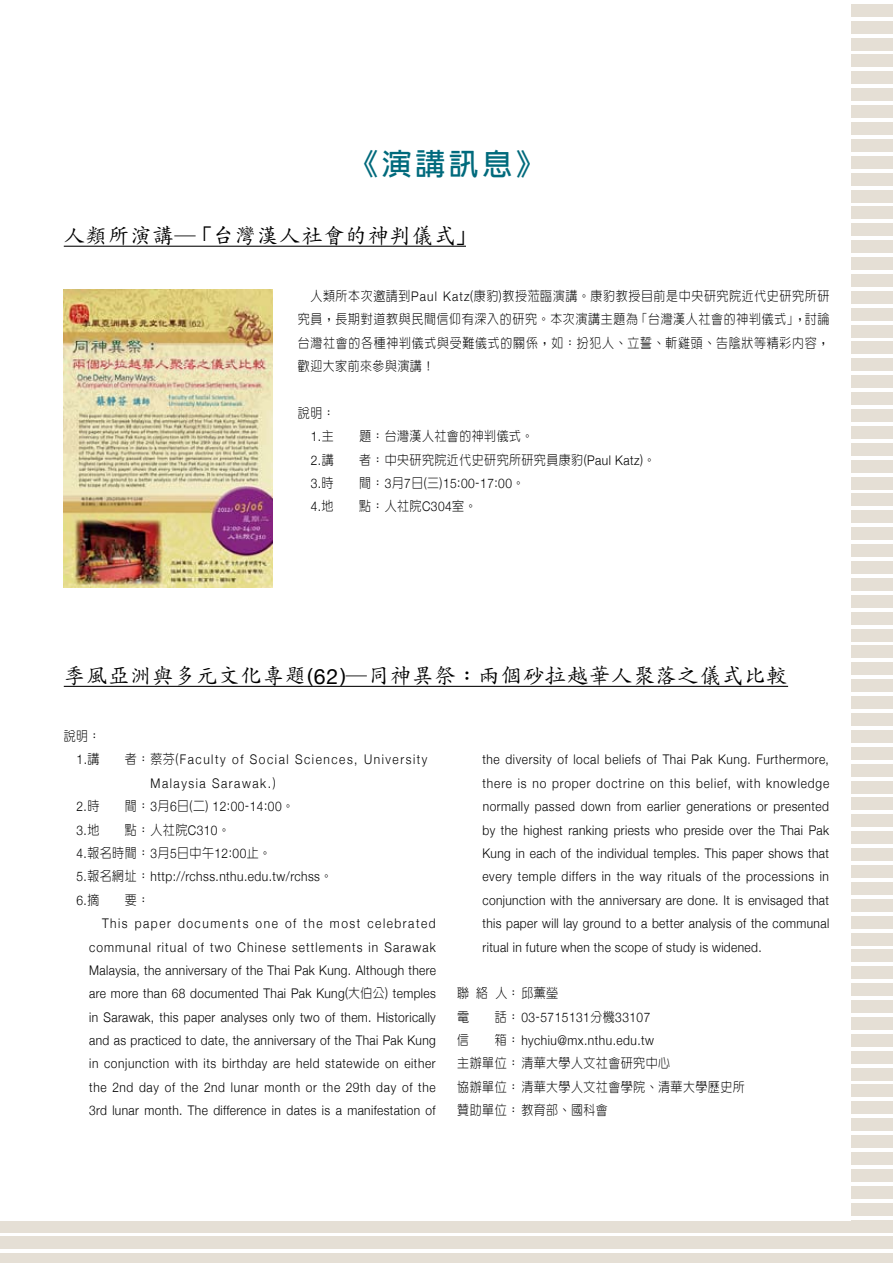
<style>
.page{position:relative;width:893px;height:1263px;background:#fff}
.page>*{position:absolute;margin:0;border:0;box-sizing:border-box;transform-origin:0 0}
.t1{font:700 29.7px "AR New Hei B5";color:#006a7c}
.t2{font:500 21.3px "AR Kai B5";letter-spacing:.04em;color:#000}
.t3{font:19.2px "Helvetica Neue";color:#000;scale:1.11 1}
.t4{font:300 13.35px/23.4px "Helvetica Neue";letter-spacing:.04em;color:#000;text-align:justify;scale:.9 1}
.t5{font:300 13.35px/23.4px "AR New Hei B5";letter-spacing:.04em;color:#000;scale:.9 1}
.t6{font:300 13.35px/23.4px "Helvetica Neue";letter-spacing:.13em;color:#000;scale:.9 1}
.s1{font-weight:700}
.s2{font-family:"Helvetica Neue"}
.s3{font-family:"AR New Hei B5"}
.s4{font-family:"Helvetica Neue";font-weight:400}
</style>
<div class="page">
<div style="left:0;top:105px;width:893px;height:13px;background:#e5dfd5"></div>
<div style="left:0;top:122px;width:893px;height:13px;background:#e5dfd5"></div>
<div style="left:0;top:139px;width:893px;height:12px;background:#e5dfd5"></div>
<div style="left:0;top:156px;width:893px;height:12px;background:#e5dfd5"></div>
<div style="left:0;top:173px;width:893px;height:12px;background:#e5dfd5"></div>
<div style="left:0;top:190px;width:893px;height:12px;background:#e5dfd5"></div>
<div style="left:0;top:207px;width:893px;height:12px;background:#e5dfd5"></div>
<div style="left:0;top:224px;width:893px;height:12px;background:#e5dfd5"></div>
<div style="left:0;top:89px;width:893px;height:12px;background:#e5dfd5"></div>
<div style="left:0;top:72px;width:893px;height:12px;background:#e5dfd5"></div>
<div style="left:0;top:55px;width:893px;height:12px;background:#e5dfd5"></div>
<div style="left:0;top:38px;width:893px;height:12px;background:#e5dfd5"></div>
<div style="left:0;top:21px;width:893px;height:12px;background:#e5dfd5"></div>
<div style="left:0;top:4px;width:893px;height:12px;background:#e5dfd5"></div>
<div style="left:0;top:241px;width:893px;height:12px;background:#e5dfd5"></div>
<div style="left:0;top:409px;width:893px;height:13px;background:#e5dfd5"></div>
<div style="left:0;top:426px;width:893px;height:12px;background:#e5dfd5"></div>
<div style="left:0;top:443px;width:893px;height:12px;background:#e5dfd5"></div>
<div style="left:0;top:460px;width:893px;height:12px;background:#e5dfd5"></div>
<div style="left:0;top:477px;width:893px;height:12px;background:#e5dfd5"></div>
<div style="left:0;top:494px;width:893px;height:12px;background:#e5dfd5"></div>
<div style="left:0;top:511px;width:893px;height:12px;background:#e5dfd5"></div>
<div style="left:0;top:528px;width:893px;height:12px;background:#e5dfd5"></div>
<div style="left:0;top:392px;width:893px;height:13px;background:#e5dfd5"></div>
<div style="left:0;top:376px;width:893px;height:12px;background:#e5dfd5"></div>
<div style="left:0;top:359px;width:893px;height:12px;background:#e5dfd5"></div>
<div style="left:0;top:342px;width:893px;height:12px;background:#e5dfd5"></div>
<div style="left:0;top:325px;width:893px;height:12px;background:#e5dfd5"></div>
<div style="left:0;top:308px;width:893px;height:12px;background:#e5dfd5"></div>
<div style="left:0;top:291px;width:893px;height:12px;background:#e5dfd5"></div>
<div style="left:0;top:274px;width:893px;height:13px;background:#e5dfd5"></div>
<div style="left:0;top:257px;width:893px;height:13px;background:#e5dfd5"></div>
<div style="left:0;top:1220px;width:893px;height:12px;background:#e5dfd5"></div>
<div style="left:0;top:1237px;width:893px;height:12px;background:#e5dfd5"></div>
<div style="left:0;top:1254px;width:893px;height:9px;background:#e5dfd5"></div>
<div style="left:0;top:916px;width:893px;height:12px;background:#e5dfd5"></div>
<div style="left:0;top:1085px;width:893px;height:12px;background:#e5dfd5"></div>
<div style="left:0;top:1102px;width:893px;height:12px;background:#e5dfd5"></div>
<div style="left:0;top:1118px;width:893px;height:13px;background:#e5dfd5"></div>
<div style="left:0;top:1135px;width:893px;height:13px;background:#e5dfd5"></div>
<div style="left:0;top:1152px;width:893px;height:13px;background:#e5dfd5"></div>
<div style="left:0;top:1169px;width:893px;height:12px;background:#e5dfd5"></div>
<div style="left:0;top:1186px;width:893px;height:12px;background:#e5dfd5"></div>
<div style="left:0;top:1203px;width:893px;height:12px;background:#e5dfd5"></div>
<div style="left:0;top:1068px;width:893px;height:12px;background:#e5dfd5"></div>
<div style="left:0;top:1051px;width:893px;height:12px;background:#e5dfd5"></div>
<div style="left:0;top:1034px;width:893px;height:12px;background:#e5dfd5"></div>
<div style="left:0;top:1017px;width:893px;height:12px;background:#e5dfd5"></div>
<div style="left:0;top:1000px;width:893px;height:13px;background:#e5dfd5"></div>
<div style="left:0;top:983px;width:893px;height:13px;background:#e5dfd5"></div>
<div style="left:0;top:967px;width:893px;height:12px;background:#e5dfd5"></div>
<div style="left:0;top:950px;width:893px;height:12px;background:#e5dfd5"></div>
<div style="left:0;top:933px;width:893px;height:12px;background:#e5dfd5"></div>
<div style="left:0;top:848px;width:893px;height:13px;background:#e5dfd5"></div>
<div style="left:0;top:865px;width:893px;height:12px;background:#e5dfd5"></div>
<div style="left:0;top:882px;width:893px;height:12px;background:#e5dfd5"></div>
<div style="left:0;top:899px;width:893px;height:12px;background:#e5dfd5"></div>
<div style="left:0;top:544px;width:893px;height:13px;background:#e5dfd5"></div>
<div style="left:0;top:713px;width:893px;height:13px;background:#e5dfd5"></div>
<div style="left:0;top:730px;width:893px;height:12px;background:#e5dfd5"></div>
<div style="left:0;top:747px;width:893px;height:12px;background:#e5dfd5"></div>
<div style="left:0;top:764px;width:893px;height:12px;background:#e5dfd5"></div>
<div style="left:0;top:781px;width:893px;height:12px;background:#e5dfd5"></div>
<div style="left:0;top:798px;width:893px;height:12px;background:#e5dfd5"></div>
<div style="left:0;top:815px;width:893px;height:12px;background:#e5dfd5"></div>
<div style="left:0;top:831px;width:893px;height:13px;background:#e5dfd5"></div>
<div style="left:0;top:696px;width:893px;height:13px;background:#e5dfd5"></div>
<div style="left:0;top:679px;width:893px;height:13px;background:#e5dfd5"></div>
<div style="left:0;top:663px;width:893px;height:12px;background:#e5dfd5"></div>
<div style="left:0;top:646px;width:893px;height:12px;background:#e5dfd5"></div>
<div style="left:0;top:629px;width:893px;height:12px;background:#e5dfd5"></div>
<div style="left:0;top:612px;width:893px;height:12px;background:#e5dfd5"></div>
<div style="left:0;top:595px;width:893px;height:12px;background:#e5dfd5"></div>
<div style="left:0;top:578px;width:893px;height:12px;background:#e5dfd5"></div>
<div style="left:0;top:561px;width:893px;height:13px;background:#e5dfd5"></div>
<div style="left:0;top:0;width:850px;height:1220px;background:#fff"></div>
<hr style="left:64px;top:246px;width:408px;height:1px;background:#000">
<hr style="left:64px;top:686px;width:724px;height:1px;background:#000">
<img style="left:64px;top:289px;width:208px;height:299px">
<div style="left:466px;top:220px;width:27px;height:35px;background:#fff"></div>
<h1 class="t1" style="left:348px;top:149px;width:199px">《演講訊息》</h1>
<h2 class="t2" style="left:64px;top:225px;width:414px">人類所演講─<span class="s1">「</span>台灣漢人社會的神判儀式<span class="s1">」</span></h2>
<p class="t5" style="left:298px;top:284px;width:592px;text-align:justify;text-indent:13px">人類所本次邀請到<span class="s2">Paul Katz(</span>康豹<span class="s2">)</span>教授蒞臨演講。康豹教授目前是中央研究院近代史研究所研究員，長期對道教與民間信仰有深入的研究。本次演講主題為「台灣漢人社會的神判儀式」，討論台灣社會的各種神判儀式與受難儀式的關係，如：扮犯人、立誓、斬雞頭、告陰狀等精彩內容，歡迎大家前來參與演講！</p>
<p class="t5" style="left:298px;top:401px;width:42px">說明：</p>
<p class="t4" style="left:311px;top:424px;width:27px">1.<span class="s3">主</span></p>
<p class="t5" style="left:359px;top:424px;width:195px">題：台灣漢人社會的神判儀式。</p>
<p class="t4" style="left:311px;top:447px;width:27px">2.<span class="s3">講</span></p>
<p class="t5" style="left:359px;top:448px;width:331px">者：中央研究院近代史研究所研究員康豹<span class="s2">(Paul Katz)</span>。</p>
<p class="t4" style="left:311px;top:471px;width:27px">3.<span class="s3">時</span></p>
<p class="t4" style="left:359px;top:471px;width:185px"><span class="s3">間：</span>3<span class="s3">月</span>7<span class="s3">日</span>(<span class="s3">三</span>)15:00-17:00<span class="s3">。</span></p>
<p class="t4" style="left:311px;top:494px;width:27px">4.<span class="s3">地</span></p>
<p class="t5" style="left:359px;top:495px;width:132px">點：人社院<span class="s2">C304</span>室。</p>
<h2 class="t2" style="left:64px;top:665px;width:725px">季風亞洲與多元文化專題 <span class="s4">62</span> ─同神異祭<span class="s1">：</span>兩個砂拉越華人聚落之儀式比較</h2>
<h3 class="t3" style="left:307px;top:659px;width:6px">(</h3>
<h3 class="t3" style="left:341px;top:659px;width:6px">)</h3>
<p class="t5" style="left:64px;top:724px;width:42px">說明：</p>
<p class="t4" style="left:77px;top:747px;width:27px">1.<span class="s3">講</span></p>
<p class="t6" style="left:151px;top:747px;width:309px;text-indent:-26px"><span class="s3">者：蔡芬</span>(Faculty of Social Sciences, University<br>Malaysia Sarawak.)</p>
<p class="t4" style="left:77px;top:794px;width:27px">2.<span class="s3">時</span></p>
<p class="t4" style="left:125px;top:794px;width:190px"><span class="s3">間：</span>3<span class="s3">月</span>6<span class="s3">日</span>(<span class="s3">二</span>) 12:00-14:00<span class="s3">。</span></p>
<p class="t4" style="left:77px;top:817px;width:27px">3.<span class="s3">地</span></p>
<p class="t5" style="left:77px;top:818px;width:218px;text-align:center">點：人社院<span class="s2">C310</span>。<br><span class="s2">4.</span>報名時間：<span class="s2">3</span>月<span class="s2">5</span>日中午<span class="s2">12:00</span>止。</p>
<p class="t4" style="left:76px;top:864px;width:286px">5.<span class="s3">報名網址：</span>http://rchss.nthu.edu.tw/rchss<span class="s3">。<br></span>6.<span class="s3">摘</span></p>
<p class="t5" style="left:125px;top:888px;width:29px">要：</p>
<p class="t4" style="left:89px;top:911px;width:387px;text-indent:13px">This paper documents one of the most celebrated communal ritual of two Chinese settlements in Sarawak Malaysia, the anniversary of the Thai Pak Kung. Although there are more than 68 documented Thai Pak Kung(<span class="s3">大伯公</span>) temples in Sarawak, this paper analyses only two of them. Historically and as practiced to date, the anniversary of the Thai Pak Kung in conjunction with its birthday are held statewide on either the 2nd day of the 2nd lunar month or the 29th day of the 3rd lunar month. The difference in dates is a manifestation of</p>
<p class="t4" style="left:482px;top:747px;width:387px">the diversity of local beliefs of Thai Pak Kung. Furthermore, there is no proper doctrine on this belief, with knowledge normally passed down from earlier generations or presented by the highest ranking priests who preside over the Thai Pak Kung in each of the individual temples. This paper shows that every temple differs in the way rituals of the processions in conjunction with the anniversary are done. It is envisaged that this paper will lay ground to a better analysis of the communal ritual in future when the scope of study is widened.</p>
<p class="t5" style="left:457px;top:981px;width:114px">聯絡人：邱薰瑩電</p>
<p class="t4" style="left:495px;top:1004px;width:174px"><span class="s3">話：</span>03-5715131<span class="s3">分機</span>33107</p>
<p class="t5" style="left:457px;top:1028px;width:15px">信</p>
<p class="t4" style="left:495px;top:1028px;width:178px"><span class="s3">箱：</span>hychiu@mx.nthu.edu.tw</p>
<p class="t5" style="left:457px;top:1052px;width:321px">主辦單位：清華大學人文社會研究中心<br>協辦單位：清華大學人文社會學院、清華大學歷史所贊助單位：教育部、國科會</p>
</div>
